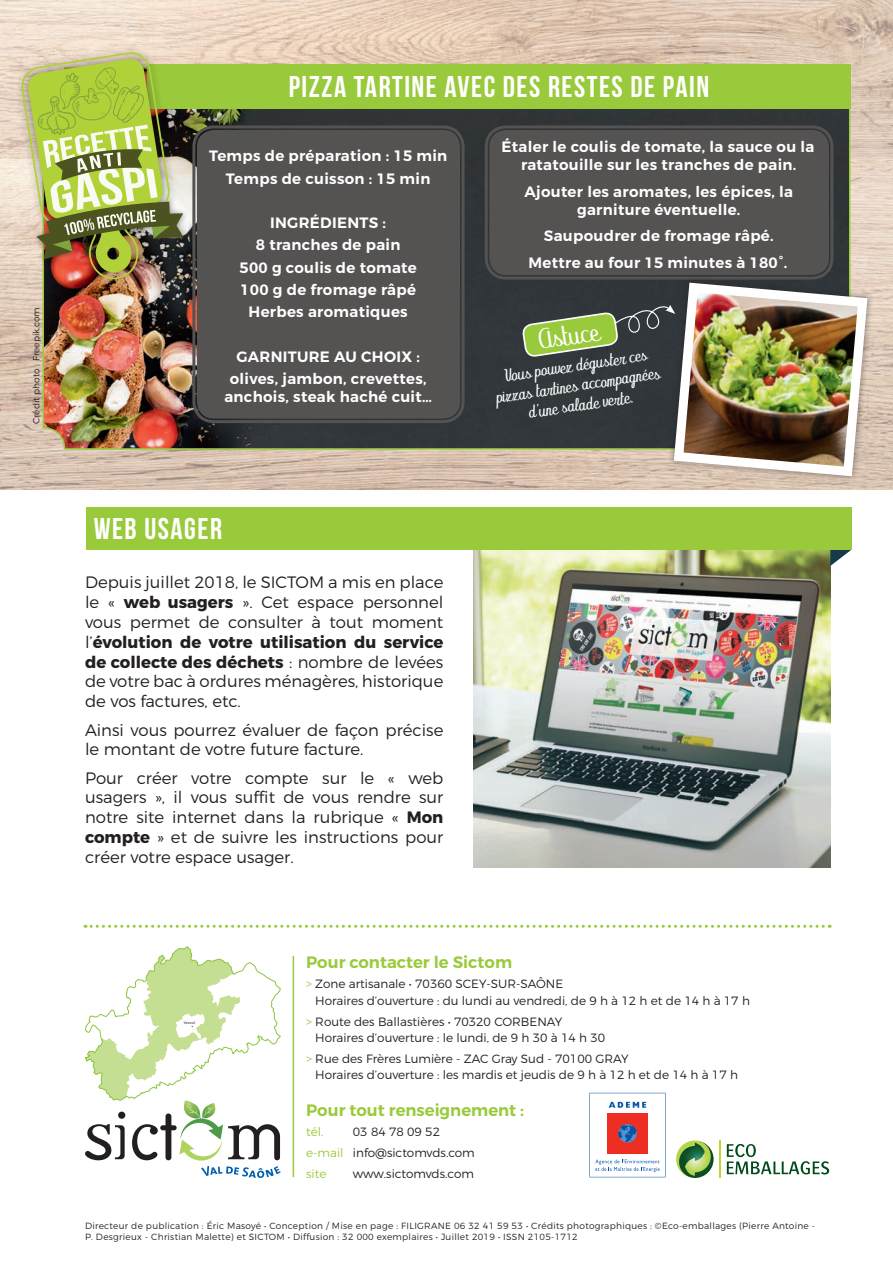
<style>
.page{position:relative;width:893px;height:1263px;background:#fff}
.page>*{position:absolute;margin:0;border:0;box-sizing:border-box;transform-origin:0 0}
.t1{font:700 30px "Bebas Neue";letter-spacing:.05em;color:#fff}
.t2{font:26.4px "Abecedary";color:#fff}
.t3{font:300 16.5px/19.8px "Montserrat";color:#231f20;text-align:justify}
.t4{font:italic 16.5px/19.8px "Abecedary";color:#fff;text-align:center}
.t5{font:600 16.5px "Montserrat";color:#99ca3b}
.t6{font:600 15px/22.2px "Montserrat";letter-spacing:.02em;color:#fff;text-align:center}
.t7{font:300 12px/16.5px "Montserrat";color:#231f20}
.t8{font:300 12px "Montserrat";color:#99ca3b}
.t9{font:300 9px/10.8px "Montserrat";letter-spacing:.03em;color:#231f20}
.t10{font:300 9px "Montserrat";color:#231f20}
.t11{font:600 4.05px "Source Sans Pro";color:#57585a}
.s1{font-weight:700}
.s2{color:#99ca3b}
</style>
<div class="page">
<img style="left:0;top:0;width:893px;height:489px">
<img style="left:43px;top:108px;width:804px;height:341px">
<div style="left:147px;top:64px;width:703px;height:44px;background:#99ca3b"></div>
<svg style="left:201px;top:1166px;width:80px;height:12px"></svg>
<hr style="left:293px;top:956px;width:1px;height:221px;background:#99ca3b">
<svg style="left:589px;top:1093px;width:76px;height:84px"></svg>
<hr style="left:719px;top:1140px;width:2px;height:38px;background:#bed630">
<svg style="left:727px;top:1144px;width:102px;height:30px"></svg>
<svg style="left:676px;top:1140px;width:37px;height:38px"></svg>
<svg style="left:85px;top:946px;width:196px;height:214px"></svg>
<div style="left:197px;top:130px;width:263px;height:289px;background:#555252;border-radius:17px"></div>
<div style="left:192px;top:125px;width:273px;height:298px;border:3px solid #555252;border-radius:20px"></div>
<div style="left:198px;top:131px;width:261px;height:286px;border:3px solid #555252;border-radius:14px"></div>
<div style="left:489px;top:130px;width:340px;height:145px;background:#555252;border-radius:17px"></div>
<div style="left:485px;top:125px;width:348px;height:155px;border:3px solid #555252;border-radius:20px"></div>
<div style="left:491px;top:131px;width:336px;height:143px;border:3px solid #555252;border-radius:14px"></div>
<div style="left:667px;top:276px;width:207px;height:207px;background:#231f20;opacity:.5"></div>
<div style="left:14px;top:46px;width:176px;height:240px;background:#231f20;opacity:.5"></div>
<img style="left:21px;top:51px;width:163px;height:229px">
<img style="left:473px;top:550px;width:357px;height:317px">
<svg style="left:830px;top:550px;width:21px;height:16px"></svg>
<div style="left:86px;top:507px;width:766px;height:43px;background:#99ca3b"></div>
<img style="left:522px;top:278px;width:350px;height:203px">
<svg style="left:85px;top:925px;width:745px;height:3px"></svg>
<p class="t10" style="left:31px;top:424px;width:118px;rotate:-90deg">Crédit photo : Freepik.com</p>
<h1 class="t1" style="left:289px;top:71px;width:422px">PIZZA TARTINE AVEC DES RESTES DE PAIN</h1>
<p class="t6" style="left:209px;top:145px;width:240px">Temps de préparation : 15 min<br>Temps de cuisson : 15 min</p>
<p class="t6" style="left:239px;top:212px;width:179px">INGRÉDIENTS :<br>8 tranches de pain<br>500 g coulis de tomate<br>100 g de fromage râpé<br>Herbes aromatiques</p>
<p class="t6" style="left:230px;top:345px;width:198px">GARNITURE AU CHOIX : olives, jambon, crevettes,</p>
<p class="t6" style="left:224px;top:386px;width:209px">anchois, steak haché cuit…</p>
<h1 class="t1" style="left:94px;top:512px;width:130px">WEB USAGER</h1>
<p class="t3" style="left:85px;top:572px;width:360px">Depuis juillet 2018, le SICTOM a mis en place le « <span class="s1">web usagers</span> ». Cet espace personnel vous permet de consulter à tout moment l’<span class="s1">évolution de votre utilisation du service de collecte des déchets</span> : nombre de levées de votre bac à ordures ménagères, historique de vos factures, etc.</p>
<p class="t3" style="left:85px;top:719px;width:360px">Ainsi vous pourrez évaluer de façon précise le montant de votre future facture.</p>
<p class="t3" style="left:85px;top:767px;width:360px">Pour créer votre compte sur le « web usagers », il vous suffit de vous rendre sur notre site internet dans la rubrique « <span class="s1">Mon compte</span> » et de suivre les instructions pour créer votre espace usager.</p>
<p class="t6" style="left:502px;top:138px;width:314px;line-height:18px">Étaler le coulis de tomate, la sauce ou la ratatouille sur les tranches de pain.</p>
<p class="t6" style="left:524px;top:182px;width:270px;line-height:18px">Ajouter les aromates, les épices, la garniture éventuelle.</p>
<p class="t6" style="left:529px;top:223px;width:260px;line-height:26.5px">Saupoudrer de fromage râpé.<br>Mettre au four 15 minutes à 180°.</p>
<h2 class="t2" style="left:537px;top:325px;width:63px;rotate:-8deg">Astuce</h2>
<p class="t4" style="left:492px;top:369px;width:167px;rotate:-8deg">Vous pouvez déguster ces pizzas tartines accompagnées d’une salade verte.</p>
<p class="t11" style="left:184px;top:1020px;width:13px">Vesoul</p>
<p class="t5" style="left:306px;top:951px;width:207px">Pour contacter le Sictom</p>
<p class="t7" style="left:315px;top:975px;width:436px;text-indent:-9px"><span class="s2">&gt;</span> Zone artisanale • 70360 SCEY-SUR-SAÔNE<br>Horaires d’ouverture : du lundi au vendredi, de 9 h à 12 h et de 14 h à 17 h</p>
<p class="t7" style="left:315px;top:1013px;width:291px;text-indent:-9px"><span class="s2">&gt;</span> Route des Ballastières • 70320 CORBENAY<br>Horaires d’ouverture : le lundi, de 9 h 30 à 14 h 30</p>
<p class="t7" style="left:315px;top:1050px;width:424px;text-indent:-9px"><span class="s2">&gt;</span> Rue des Frères Lumière - ZAC Gray Sud - 70100 GRAY<br>Horaires d’ouverture : les mardis et jeudis de 9 h à 12 h et de 14 h à 17 h</p>
<p class="t5" style="left:306px;top:1099px;width:219px">Pour tout renseignement :</p>
<p class="t8" style="left:306px;top:1125px;width:19px">tél.</p>
<p class="t7" style="left:306px;top:1121px;width:170px;line-height:20.7px;text-indent:47px">03 84 78 09 52 <span class="s2">e-mail</span> info@sictomvds.com <span class="s2">site</span></p>
<p class="t7" style="left:353px;top:1165px;width:123px">www.sictomvds.com</p>
<p class="t9" style="left:85px;top:1220px;width:732px">Directeur de publication : Éric Masoyé • Conception / Mise en page : FILIGRANE 06 32 41 59 53 • Crédits photographiques : ©Eco-emballages (Pierre Antoine -<br>P. Desgrieux - Christian Malette) et SICTOM • Diffusion : 32 000 exemplaires • Juillet 2019 • ISSN 2105-1712</p>
</div>
